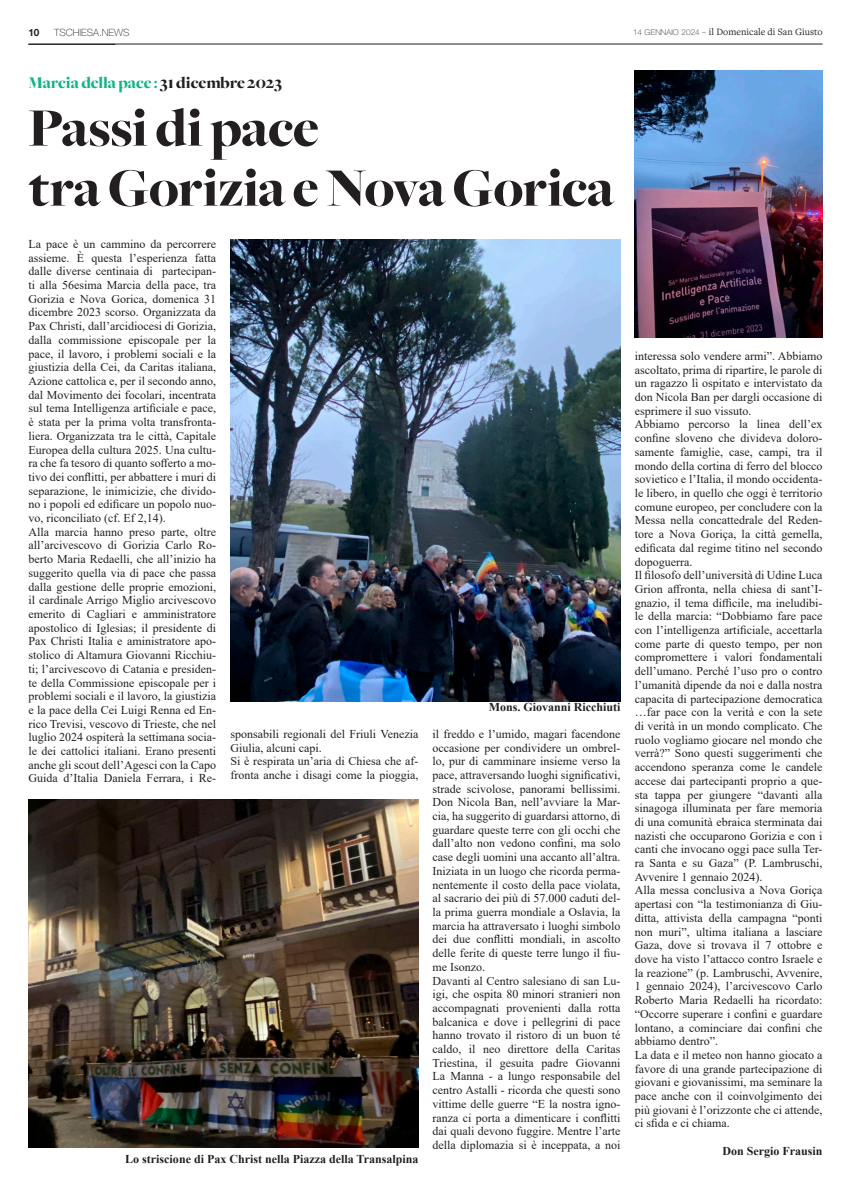
<style>
.page{position:relative;width:851px;height:1191px;background:#fff}
.page>*{position:absolute;margin:0;border:0;box-sizing:border-box;transform-origin:0 0}
.t1{font:900 56px "Freight Big";letter-spacing:-.005em;color:#231f20}
.t2{font:900 17px "Freight Big";color:#12b385}
.t3{font:12px/13.7px "Times New Roman";color:#231f20;text-align:justify}
.t4{font:700 12px "Times New Roman";color:#231f20}
.t5{font:10px "Freight Text Pro";color:#231f20}
.t6{font:100 10px "Helvetica Neue LT Std";color:#231f20}
.t7{font:700 10px "Helvetica Neue LT Std";color:#231f20}
.s1{font-family:"Helvetica Neue LT Std";font-weight:100;font-size:8px}
.s2{color:#231f20}
</style>
<div class="page">
<hr style="left:28px;top:44px;width:794px;height:1px;background:#231f20">
<img style="left:230px;top:240px;width:390px;height:461px">
<img style="left:634px;top:71px;width:188px;height:266px">
<img style="left:28px;top:799px;width:390px;height:348px">
<p class="t7" style="left:28px;top:26px;width:13px">10</p>
<p class="t6" style="left:54px;top:26px;width:77px">TSCHIESA.NEWS</p>
<p class="t5" style="left:633px;top:26px;width:191px"><span class="s1">14 GENNAIO 2024 –</span> il Domenicale di San Giusto</p>
<p class="t2" style="left:28px;top:73px;width:255px">Marcia della pace : <span class="s2">31 dicembre 2023</span></p>
<p class="t1" style="left:28px;top:97px;width:292px">Passi di pace</p>
<p class="t1" style="left:28px;top:157px;width:587px">tra Gorizia e Nova Gorica</p>
<p class="t3" style="left:28px;top:237px;width:189px">La pace è un cammino da percorrere assieme. È questa l’esperienza fatta dalle diverse centinaia di partecipan&shy;ti alla 56esima Marcia della pace, tra Gorizia e Nova Gorica, domenica 31 dicembre 2023 scorso. Organizzata da Pax Christi, dall’arcidiocesi di Gorizia, dalla commissione episcopale per la pace, il lavoro, i problemi sociali e la giustizia della Cei, da Caritas italiana, Azione cattolica e, per il secondo anno, dal Movimento dei focolari, incentrata sul tema Intelligenza artificiale e pace, è stata per la prima volta transfronta&shy;liera. Organizzata tra le città, Capitale Europea della cultura 2025. Una cultu&shy;ra che fa tesoro di quanto sofferto a mo&shy;tivo dei conflitti, per abbattere i muri di separazione, le inimicizie, che divido&shy;no i popoli ed edificare un popolo nuo&shy;vo, riconciliato (cf. Ef 2,14).</p>
<p class="t3" style="left:28px;top:524px;width:189px">Alla marcia hanno preso parte, oltre all’arcivescovo di Gorizia Carlo Ro&shy;berto Maria Redaelli, che all’inizio ha suggerito quella via di pace che passa dalla gestione delle proprie emozioni, il cardinale Arrigo Miglio arcivescovo emerito di Cagliari e amministratore apostolico di Iglesias; il presidente di Pax Christi Italia e aministratore apo&shy;stolico di Altamura Giovanni Ricchiu&shy;ti; l’arcivescovo di Catania e presiden&shy;te della Commissione episcopale per i problemi sociali e il lavoro, la giustizia e la pace della Cei Luigi Renna ed En&shy;rico Trevisi, vescovo di Trieste, che nel luglio 2024 ospiterà la settimana socia&shy;le dei cattolici italiani. Erano presenti anche gli scout dell’Agesci con la Capo Guida d’Italia Daniela Ferrara, i Re-</p>
<p class="t4" style="left:488px;top:698px;width:133px">Mons. Giovanni Ricchiuti</p>
<p class="t3" style="left:230px;top:726px;width:189px">sponsabili regionali del Friuli Venezia<br>Giulia, alcuni capi.</p>
<p class="t3" style="left:230px;top:754px;width:189px">Si è respirata un’aria di Chiesa che af&shy;fronta anche i disagi come la pioggia,</p>
<p class="t3" style="left:432px;top:726px;width:189px">il freddo e l’umido, magari facendone occasione per condividere un ombrel&shy;lo, pur di camminare insieme verso la pace, attraversando luoghi significativi, strade scivolose, panorami bellissimi.<br>Don Nicola Ban, nell’avviare la Mar&shy;cia, ha suggerito di guardarsi attorno, di guardare queste terre con gli occhi che dall’alto non vedono confini, ma solo case degli uomini una accanto all’altra.</p>
<p class="t3" style="left:432px;top:863px;width:189px">Iniziata in un luogo che ricorda perma&shy;nentemente il costo della pace violata, al sacrario dei più di 57.000 caduti del&shy;la prima guerra mondiale a Oslavia, la marcia ha attraversato i luoghi simbolo dei due conflitti mondiali, in ascolto delle ferite di queste terre lungo il fiu&shy;me Isonzo.</p>
<p class="t3" style="left:432px;top:973px;width:189px">Davanti al Centro salesiano di san Lu&shy;igi, che ospita 80 minori stranieri non accompagnati provenienti dalla rotta balcanica e dove i pellegrini di pace hanno trovato il ristoro di un buon té caldo, il neo direttore della Caritas Triestina, il gesuita padre Giovanni La Manna - a lungo responsabile del centro Astalli - ricorda che questi sono vittime delle guerre “E la nostra igno&shy;ranza ci porta a dimenticare i conflitti dai quali devono fuggire. Mentre l’arte della diplomazia si è inceppata, a noi</p>
<p class="t4" style="left:125px;top:1150px;width:294px">Lo striscione di Pax Christ nella Piazza della Transalpina</p>
<p class="t3" style="left:634px;top:349px;width:189px">interessa solo vendere armi”. Abbiamo ascoltato, prima di ripartire, le parole di un ragazzo lì ospitato e intervistato da don Nicola Ban per dargli occasione di esprimere il suo vissuto.</p>
<p class="t3" style="left:634px;top:417px;width:189px">Abbiamo percorso la linea dell’ex confine sloveno che divideva doloro&shy;samente famiglie, case, campi, tra il mondo della cortina di ferro del blocco sovietico e l’Italia, il mondo occidenta&shy;le libero, in quello che oggi è territorio comune europeo, per concludere con la Messa nella concattedrale del Reden&shy;tore a Nova Goriça, la città gemella, edificata dal regime titino nel secondo dopoguerra.</p>
<p class="t3" style="left:634px;top:568px;width:189px">Il filosofo dell’università di Udine Luca Grion affronta, nella chiesa di sant’I&shy;gnazio, il tema difficile, ma ineludibi&shy;le della marcia: “Dobbiamo fare pace con l’intelligenza artificiale, accettarla come parte di questo tempo, per non compromettere i valori fondamentali dell’umano. Perché l’uso pro o contro l’umanità dipende da noi e dalla nostra capacita di partecipazione democratica …far pace con la verità e con la sete di verità in un mondo complicato. Che ruolo vogliamo giocare nel mondo che verrà?” Sono questi suggerimenti che accendono speranza come le candele accese dai partecipanti proprio a que&shy;sta tappa per giungere “davanti alla sinagoga illuminata per fare memoria di una comunità ebraica sterminata dai nazisti che occuparono Gorizia e con i canti che invocano oggi pace sulla Ter&shy;ra Santa e su Gaza” (P. Lambruschi, Avvenire 1 gennaio 2024).</p>
<p class="t3" style="left:634px;top:883px;width:189px">Alla messa conclusiva a Nova Goriça apertasi con “la testimonianza di Giu&shy;ditta, attivista della campagna “ponti non muri”, ultima italiana a lasciare Gaza, dove si trovava il 7 ottobre e dove ha visto l’attacco contro Israele e la reazione” (p. Lambruschi, Avvenire, 1 gennaio 2024), l’arcivescovo Carlo Roberto Maria Redaelli ha ricordato: “Occorre superare i confini e guardare lontano, a cominciare dai confini che abbiamo dentro”.</p>
<p class="t3" style="left:634px;top:1047px;width:189px">La data e il meteo non hanno giocato a favore di una grande partecipazione di giovani e giovanissimi, ma seminare la pace anche con il coinvolgimento dei più giovani è l’orizzonte che ci attende, ci sfida e ci chiama.</p>
<p class="t4" style="left:722px;top:1142px;width:102px">Don Sergio Frausin</p>
</div>
